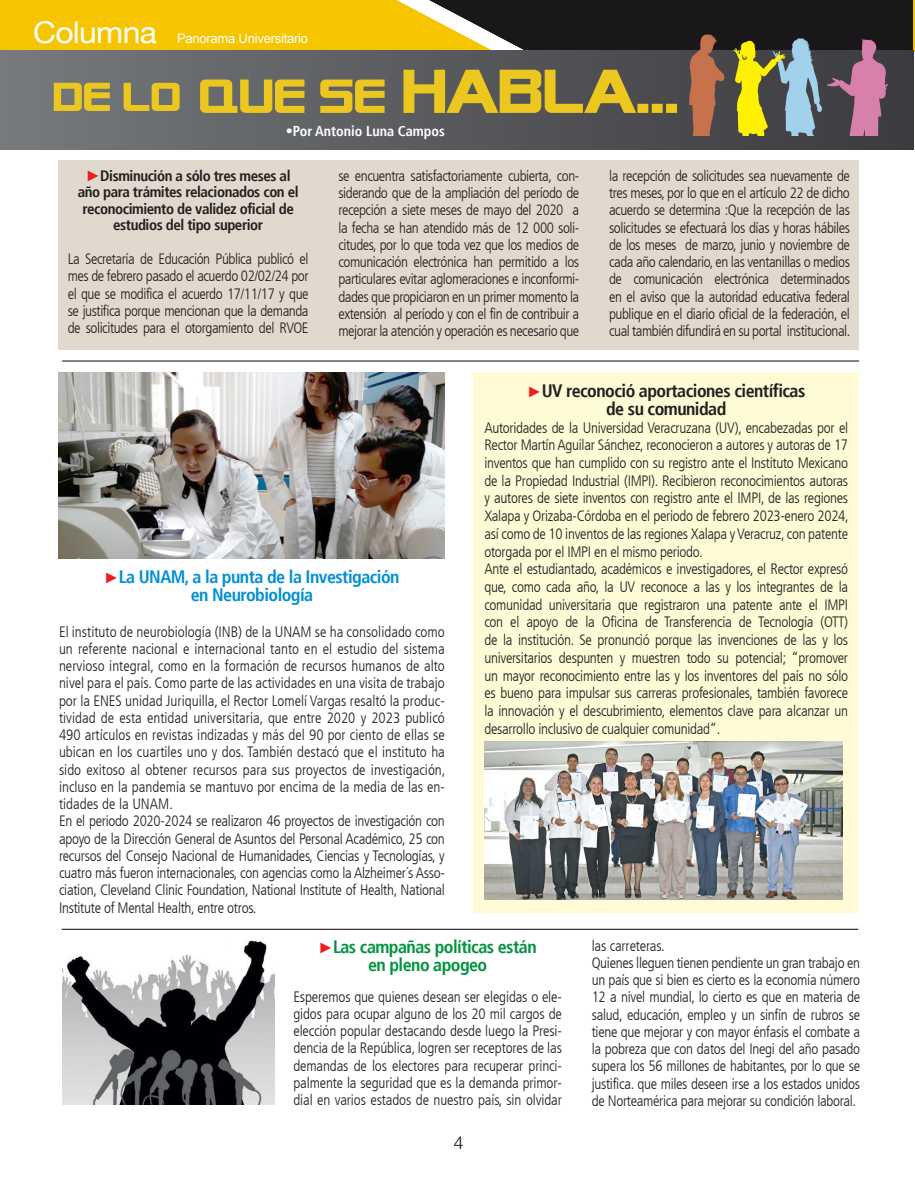
<style>
.page{position:relative;width:915px;height:1191px;background:#fff}
.page>*{position:absolute;margin:0;border:0;box-sizing:border-box;transform-origin:0 0}
.t1{font:30px "Helvetica Neue";letter-spacing:-.02em;color:#fff;scale:1.06 1}
.t2{font:700 condensed 18px/18px "Frutiger";letter-spacing:-.03em;color:#008fd5;text-align:center}
.t3{font:700 condensed 18px/18px "Frutiger";letter-spacing:-.03em;color:#231f20;text-align:center}
.t4{font:700 condensed 18px/18px "Frutiger";letter-spacing:-.03em;color:#00943e;text-align:center}
.t5{font:300 18px "Helvetica LT Std";color:#231f20}
.t6{font:300 condensed 15px/17.2px "Frutiger LT";letter-spacing:-.02em;color:#231f20;text-align:justify}
.t7{font:300 condensed 15px/17.2px "Frutiger LT";color:#231f20}
.t8{font:700 condensed 15px/16.5px "Frutiger";letter-spacing:-.03em;color:#231f20;text-align:center}
.t9{font:700 condensed 14.25px "Frutiger";color:#fff}
.t10{font:13.05px "Arial";letter-spacing:-.02em;color:#fff}
.s1{font-family:"Arial";font-weight:900;font-stretch:normal;color:#ee1d23}
.s2{font-family:"Arial";font-weight:900;font-stretch:normal;font-size:15px;color:#ee1d23}
</style>
<div class="page">
<div style="left:473px;top:372px;width:385px;height:540px;background:#fffbd6"></div>
<div style="left:59px;top:160px;width:799px;height:190px;background:#dfdacd"></div>
<svg style="left:0;top:0;width:914px;height:150px;background:#847541"></svg>
<svg style="left:0;top:137px;width:913px;height:13px;background:#57595c"></svg>
<hr style="left:61px;top:928px;width:797px;height:2px;background:#231f20">
<hr style="left:62px;top:360px;width:796px;height:1px;background:#231f20">
<img style="left:62px;top:940px;width:212px;height:164px">
<img style="left:59px;top:372px;width:386px;height:186px">
<img style="left:484px;top:741px;width:358px;height:158px">
<h1 class="t1" style="left:33px;top:11px;width:118px">Columna</h1>
<p class="t10" style="left:177px;top:30px;width:132px">Panorama Universitario</p>
<p class="t9" style="left:286px;top:123px;width:160px">•Por Antonio Luna Campos</p>
<p class="t8" style="left:78px;top:167px;width:222px"><span class="s1">►</span>Disminución a sólo tres meses al año para trámites relacionados con el reconocimiento de validez oficial de estudios del tipo superior</p>
<p class="t6" style="left:68px;top:250px;width:242px">La Secretaría de Educación Pública publicó el mes de febrero pasado el acuerdo 02/02/24 por el que se modifica el acuerdo 17/11/17 y que se justifica porque mencionan que la demanda de solicitudes para el otorgamiento del RVOE</p>
<p class="t6" style="left:338px;top:167px;width:242px">se encuentra satisfactoriamente cubierta, con&shy;siderando que de la ampliación del período de recepción a siete meses de mayo del 2020 a la fecha se han atendido más de 12 000 soli&shy;citudes, por lo que toda vez que los medios de comunicación electrónica han permitido a los particulares evitar aglomeraciones e inconformi&shy;dades que propiciaron en un primer momento la extensión al período y con el fin de contribuir a mejorar la atención y operación es necesario que</p>
<p class="t6" style="left:609px;top:167px;width:243px">la recepción de solicitudes sea nuevamente de tres meses, por lo que en el artículo 22 de dicho acuerdo se determina :Que la recepción de las solicitudes se efectuará los días y horas hábiles de los meses de marzo, junio y noviembre de cada año calendario, en las ventanillas o medios de comunicación electrónica determinados en el aviso que la autoridad educativa federal publique en el diario oficial de la federación, el cual también difundirá en su portal institucional.</p>
<p class="t2" style="left:104px;top:568px;width:297px"><span class="s2">►</span>La UNAM, a la punta de la Investigación en Neurobiología</p>
<p class="t7" style="left:59px;top:623px;width:388px">El instituto de neurobiología (INB) de la UNAM se ha consolidado como un referente nacional e internacional tanto en el estudio del sistema nervioso integral, como en la formación de recursos humanos de alto nivel para el país. Como parte de las actividades en una visita de trabajo por la ENES unidad Juriquilla, el Rector Lomelí Vargas resaltó la produc&shy;tividad de esta entidad universitaria, que entre 2020 y 2023 publicó 490 artículos en revistas indizadas y más del 90 por ciento de ellas se ubican en los cuartiles uno y dos. También destacó que el instituto ha sido exitoso al obtener recursos para sus proyectos de investigación, incluso en la pandemia se mantuvo por encima de la media de las en&shy;tidades de la UNAM.<br>En el periodo 2020-2024 se realizaron 46 proyectos de investigación con apoyo de la Dirección General de Asuntos del Personal Académico, 25 con recursos del Consejo Nacional de Humanidades, Ciencias y Tecnologías, y cuatro más fueron internacionales, con agencias como la Alzheimer´s Asso&shy;ciation, Cleveland Clinic Foundation, National Institute of Health, National Institute of Mental Health, entre otros.</p>
<p class="t3" style="left:527px;top:382px;width:280px"><span class="s2">►</span>UV reconoció aportaciones científicas de su comunidad</p>
<p class="t6" style="left:484px;top:419px;width:366px;line-height:17.7px;text-align:left">Autoridades de la Universidad Veracruzana (UV), encabezadas por el Rector Martín Aguilar Sánchez, reconocieron a autores y autoras de 17 inventos que han cumplido con su registro ante el Instituto Mexicano de la Propiedad Industrial (IMPI). Recibieron reconocimientos autoras y autores de siete inventos con registro ante el IMPI, de las regiones Xalapa y Orizaba-Córdoba en el periodo de febrero 2023-enero 2024, así como de 10 inventos de las regiones Xalapa y Veracruz, con patente otorgada por el IMPI en el mismo periodo.<br>Ante el estudiantado, académicos e investigadores, el Rector expresó que, como cada año, la UV reconoce a las y los integrantes de la comunidad universitaria que registraron una patente ante el IMPI con el apoyo de la Oficina de Transferencia de Tecnología (OTT) de la institución. Se pronunció porque las invenciones de las y los universitarios despunten y muestren todo su potencial; “promover un mayor reconocimiento entre las y los inventores del país no sólo es bueno para impulsar sus carreras profesionales, también favorece la innovación y el descubrimiento, elementos clave para alcanzar un desarrollo inclusivo de cualquier comunidad”.</p>
<p class="t4" style="left:318px;top:937px;width:219px"><span class="s2">►</span>Las campañas políticas están en pleno apogeo</p>
<p class="t6" style="left:293px;top:988px;width:270px">Esperemos que quienes desean ser elegidas o ele&shy;gidos para ocupar alguno de los 20 mil cargos de elección popular destacando desde luego la Presi&shy;dencia de la República, logren ser receptores de las demandas de los electores para recuperar princi&shy;palmente la seguridad que es la demanda primor&shy;dial en varios estados de nuestro país, sin olvidar</p>
<p class="t5" style="left:453px;top:1130px;width:12px">4</p>
<p class="t6" style="left:591px;top:937px;width:270px;text-align:left">las carreteras.<br>Quienes lleguen tienen pendiente un gran trabajo en un país que si bien es cierto es la economía número 12 a nivel mundial, lo cierto es que en materia de salud, educación, empleo y un sinfín de rubros se tiene que mejorar y con mayor énfasis el combate a la pobreza que con datos del Inegi del año pasado supera los 56 millones de habitantes, por lo que se justifica. que miles deseen irse a los estados unidos de Norteamérica para mejorar su condición laboral.</p>
</div>
